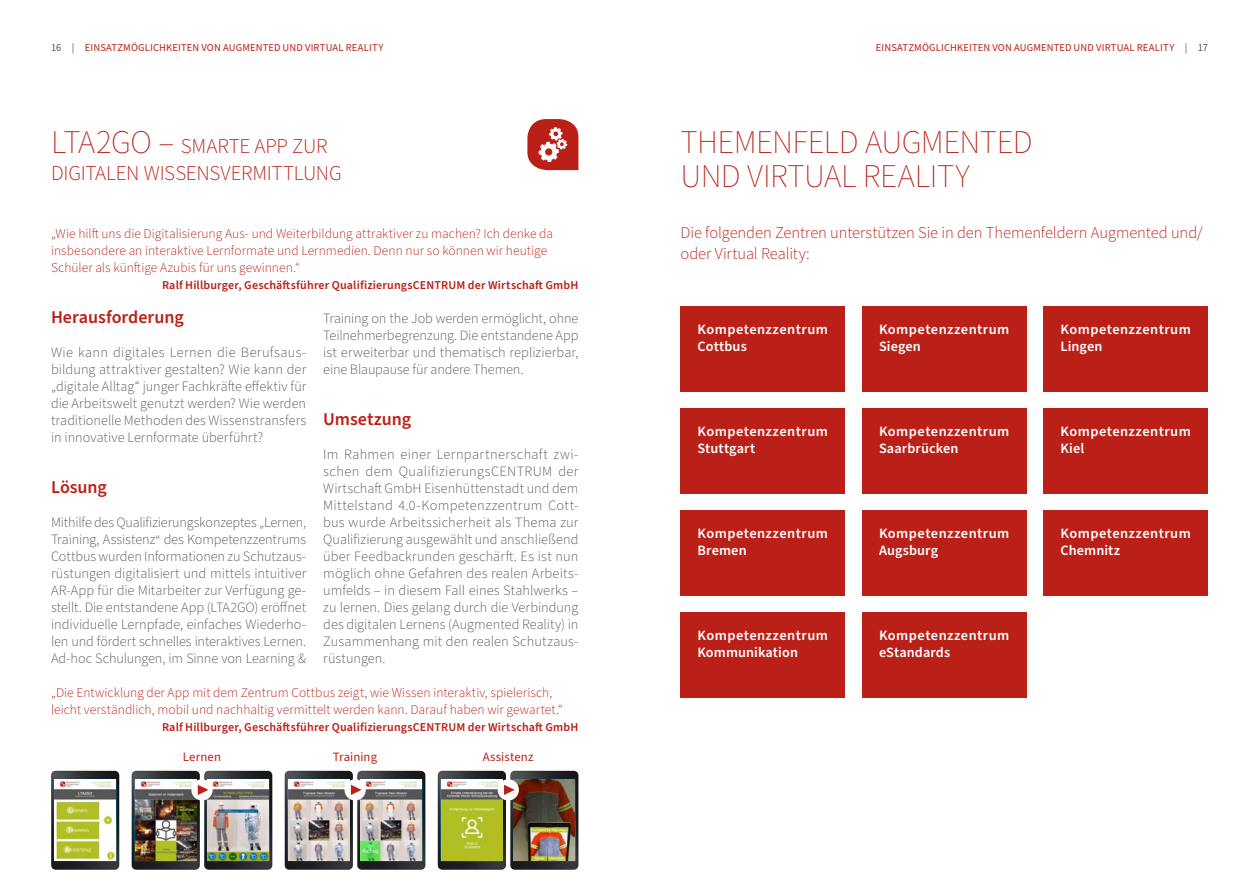
<style>
.page{position:relative;width:1259px;height:893px;background:#fff}
.page>*{position:absolute;margin:0;border:0;box-sizing:border-box;transform-origin:0 0}
.t1{font:200 33px/34px "Source Sans Pro";letter-spacing:-.015em;color:#bb2018}
.t2{font:300 21px/26.5px "Source Sans Pro";letter-spacing:-.01em;color:#bb2018}
.t3{font:600 18px "Source Sans Pro";letter-spacing:-.005em;color:#bb2018}
.t4{font:300 16.5px/21.3px "Source Sans Pro";letter-spacing:-.005em;color:#bb2018}
.t5{font:300 14.25px/17px "Source Sans Pro";color:#57585a;text-align:justify}
.t6{font:600 14.25px/17px "Source Sans Pro";letter-spacing:.025em;color:#fff}
.t7{font:300 13.5px/17px "Source Sans Pro";letter-spacing:.005em;color:#bb2018}
.t8{font:12.75px "Source Sans Pro";letter-spacing:.005em;color:#bb2018}
.t9{font:600 12px "Source Sans Pro";letter-spacing:.015em;color:#bb2018}
.t10{font:10.5px "Source Sans Pro";letter-spacing:.015em;color:#bb2018}
.s1{color:#57585a}
.s2{font-weight:200;font-size:33px}
</style>
<div class="page">
<div style="left:680px;top:306px;width:165px;height:85px;background:#bb2018"></div>
<div style="left:680px;top:408px;width:165px;height:85px;background:#bb2018"></div>
<div style="left:680px;top:510px;width:165px;height:85px;background:#bb2018"></div>
<div style="left:680px;top:612px;width:165px;height:85px;background:#bb2018"></div>
<div style="left:862px;top:306px;width:164px;height:85px;background:#bb2018"></div>
<div style="left:862px;top:408px;width:164px;height:85px;background:#bb2018"></div>
<div style="left:862px;top:510px;width:164px;height:85px;background:#bb2018"></div>
<div style="left:862px;top:612px;width:164px;height:85px;background:#bb2018"></div>
<div style="left:1043px;top:306px;width:165px;height:85px;background:#bb2018"></div>
<div style="left:1043px;top:408px;width:165px;height:85px;background:#bb2018"></div>
<div style="left:1043px;top:510px;width:165px;height:85px;background:#bb2018"></div>
<svg style="left:527px;top:119px;width:51px;height:51px"></svg>
<img style="left:51px;top:771px;width:68px;height:99px">
<img style="left:55px;top:780px;width:61px;height:81px">
<img style="left:132px;top:771px;width:68px;height:99px">
<img style="left:135px;top:780px;width:61px;height:81px">
<img style="left:204px;top:771px;width:68px;height:99px">
<img style="left:208px;top:780px;width:61px;height:81px">
<img style="left:285px;top:771px;width:68px;height:99px">
<img style="left:288px;top:780px;width:61px;height:81px">
<img style="left:357px;top:771px;width:68px;height:99px">
<img style="left:361px;top:780px;width:61px;height:81px">
<img style="left:438px;top:771px;width:68px;height:99px">
<img style="left:441px;top:780px;width:61px;height:81px">
<img style="left:510px;top:771px;width:68px;height:99px">
<img style="left:514px;top:780px;width:61px;height:81px">
<div style="left:191px;top:779px;width:22px;height:21px;background:#fff;border-radius:50%"></div>
<svg style="left:198px;top:785px;width:10px;height:10px"></svg>
<div style="left:344px;top:779px;width:22px;height:21px;background:#fff;border-radius:50%"></div>
<svg style="left:351px;top:785px;width:10px;height:10px"></svg>
<div style="left:497px;top:779px;width:22px;height:21px;background:#fff;border-radius:50%"></div>
<svg style="left:504px;top:785px;width:10px;height:10px"></svg>
<p class="t10" style="left:51px;top:41px;width:334px"><span class="s1">16 |</span> EINSATZMÖGLICHKEITEN VON AUGMENTED UND VIRTUAL REALITY</p>
<p class="t10" style="left:876px;top:41px;width:333px">EINSATZMÖGLICHKEITEN VON AUGMENTED UND VIRTUAL REALITY <span class="s1">| 17</span></p>
<h2 class="t2" style="left:51px;top:133px;width:292px"><span class="s2">LTA2GO –</span> SMARTE APP ZUR<br>DIGITALEN WISSENSVERMITTLUNG</h2>
<p class="t7" style="left:51px;top:226px;width:503px">„Wie hilft uns die Digitalisierung Aus- und Weiterbildung attraktiver zu machen? Ich denke da insbesondere an interaktive Lernformate und Lernmedien. Denn nur so können wir heutige<br>Schüler als künftige Azubis für uns gewinnen.“</p>
<p class="t9" style="left:162px;top:277px;width:418px">Ralf Hillburger, Geschäftsführer QualifizierungsCENTRUM der Wirtschaft GmbH</p>
<p class="t3" style="left:51px;top:305px;width:134px">Herausforderung</p>
<p class="t5" style="left:51px;top:344px;width:257px">Wie kann digitales Lernen die Berufsaus&shy;bildung attraktiver gestalten? Wie kann der „digitale Alltag“ junger Fachkräfte effektiv für die Arbeitswelt genutzt werden? Wie werden traditionelle Methoden des Wissenstransfers in innovative Lernformate überführt?</p>
<p class="t3" style="left:51px;top:475px;width:57px">Lösung</p>
<p class="t5" style="left:51px;top:514px;width:257px">Mithilfe des Qualifizierungskonzeptes „Lernen, Training, Assistenz“ des Kompetenzzentrums Cottbus wurden Informationen zu Schutzaus&shy;rüstungen digitalisiert und mittels intuitiver AR-App für die Mitarbeiter zur Verfügung ge&shy;stellt. Die entstandene App (LTA2GO) eröffnet individuelle Lernpfade, einfaches Wiederho&shy;len und fördert schnelles interaktives Lernen.<br>Ad-hoc Schulungen, im Sinne von Learning &amp;</p>
<p class="t5" style="left:323px;top:310px;width:257px">Training on the Job werden ermöglicht, ohne Teilnehmerbegrenzung. Die entstandene App ist erweiterbar und thematisch replizierbar, eine Blaupause für andere Themen.</p>
<p class="t3" style="left:323px;top:407px;width:89px">Umsetzung</p>
<p class="t5" style="left:323px;top:446px;width:257px">Im Rahmen einer Lernpartnerschaft zwi&shy;schen dem QualifizierungsCENTRUM der Wirtschaft GmbH Eisenhüttenstadt und dem Mittelstand 4.0-Kompetenzzentrum Cott&shy;bus wurde Arbeitssicherheit als Thema zur Qualifizierung ausgewählt und anschließend über Feedbackrunden geschärft. Es ist nun möglich ohne Gefahren des realen Arbeits&shy;umfelds – in diesem Fall eines Stahlwerks – zu lernen. Dies gelang durch die Verbindung des digitalen Lernens (Augmented Reality) in Zusammenhang mit den realen Schutzaus&shy;rüstungen.</p>
<p class="t7" style="left:51px;top:685px;width:513px">„Die Entwicklung der App mit dem Zentrum Cottbus zeigt, wie Wissen interaktiv, spielerisch, leicht verständlich, mobil und nachhaltig vermittelt werden kann. Darauf haben wir gewartet.“</p>
<p class="t9" style="left:162px;top:719px;width:418px">Ralf Hillburger, Geschäftsführer QualifizierungsCENTRUM der Wirtschaft GmbH</p>
<p class="t8" style="left:183px;top:749px;width:40px">Lernen</p>
<p class="t8" style="left:333px;top:749px;width:46px">Training</p>
<p class="t8" style="left:483px;top:749px;width:52px">Assistenz</p>
<h1 class="t1" style="left:680px;top:126px;width:353px">THEMENFELD AUGMENTED<br>UND VIRTUAL REALITY</h1>
<p class="t4" style="left:680px;top:223px;width:524px">Die folgenden Zentren unterstützen Sie in den Themenfeldern Augmented und/ oder Virtual Reality:</p>
<p class="t6" style="left:697px;top:321px;width:132px">Kompetenzzentrum<br>Cottbus</p>
<p class="t6" style="left:879px;top:321px;width:132px">Kompetenzzentrum<br>Siegen</p>
<p class="t6" style="left:1060px;top:321px;width:132px">Kompetenzzentrum<br>Lingen</p>
<p class="t6" style="left:697px;top:423px;width:132px">Kompetenzzentrum<br>Stuttgart</p>
<p class="t6" style="left:879px;top:423px;width:132px">Kompetenzzentrum<br>Saarbrücken</p>
<p class="t6" style="left:1060px;top:423px;width:132px">Kompetenzzentrum<br>Kiel</p>
<p class="t6" style="left:697px;top:525px;width:132px">Kompetenzzentrum<br>Bremen</p>
<p class="t6" style="left:879px;top:525px;width:132px">Kompetenzzentrum<br>Augsburg</p>
<p class="t6" style="left:1060px;top:525px;width:132px">Kompetenzzentrum<br>Chemnitz</p>
<p class="t6" style="left:697px;top:627px;width:132px">Kompetenzzentrum<br>Kommunikation</p>
<p class="t6" style="left:879px;top:627px;width:132px">Kompetenzzentrum eStandards</p>
</div>
